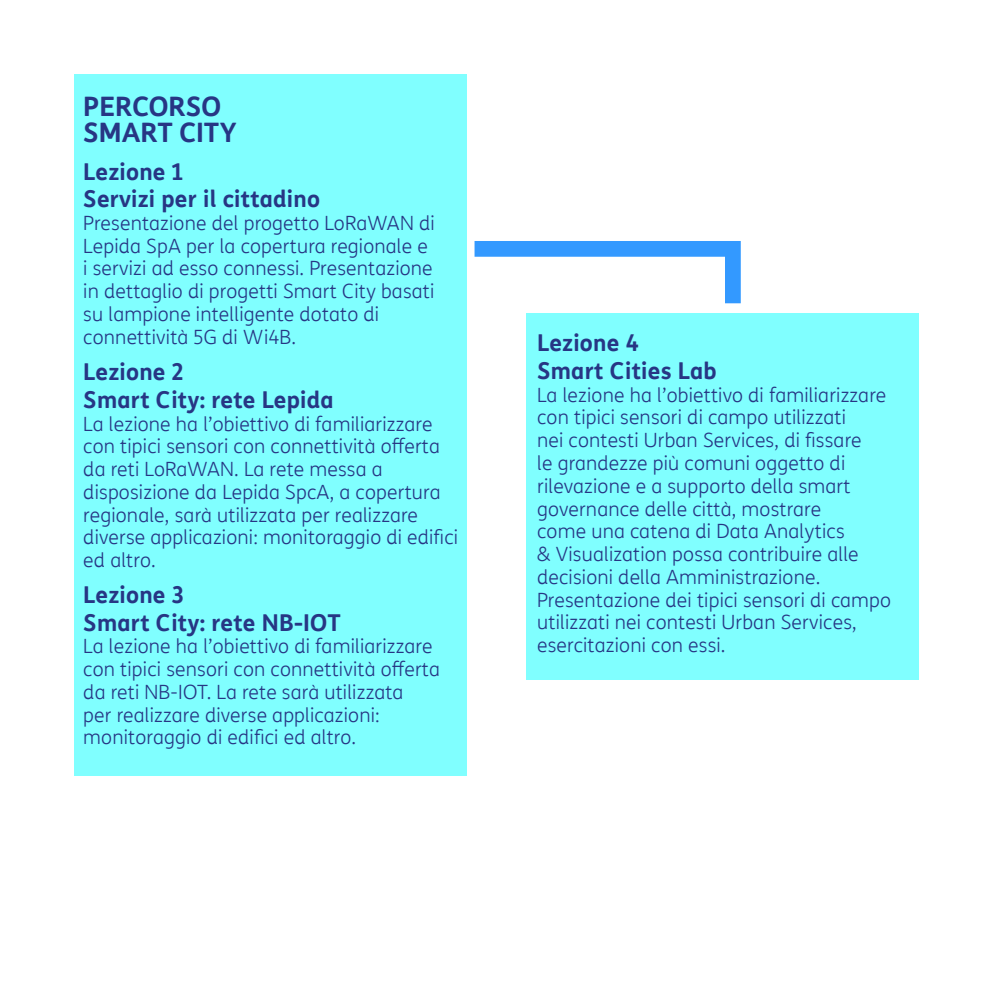
<style>
.page{position:relative;width:993px;height:993px;background:#fff}
.page>*{position:absolute;margin:0;border:0;box-sizing:border-box;transform-origin:0 0}
.t1{font:700 26.25px/26.2px "TIM Sans";color:#273684}
.t2{font:700 22.75px/28px "TIM Sans";letter-spacing:.01em;color:#273684}
.t3{font:300 19.25px/22.8px "TIM Sans";letter-spacing:.01em;color:#273684}
</style>
<div class="page">
<hr style="left:992px;top:0;width:1px;height:992px;background:#0164f2">
<div style="left:526px;top:313px;width:392px;height:366px;background:#80ffff"></div>
<svg style="left:466px;top:233px;width:275px;height:86px"></svg>
<div style="left:74px;top:74px;width:392px;height:701px;background:#80ffff"></div>
<h1 class="t1" style="left:83px;top:92px;width:155px">PERCORSO<br>SMART CITY</h1>
<p class="t2" style="left:83px;top:157px;width:238px;line-height:27.3px">Lezione 1<br>Servizi per il cittadino</p>
<p class="t3" style="left:83px;top:211px;width:353px">Presentazione del progetto LoRaWAN di Lepida SpA per la copertura regionale e i servizi ad esso connessi. Presentazione in dettaglio di progetti Smart City basati su lampione intelligente dotato di connettività 5G di Wi4B.</p>
<p class="t2" style="left:83px;top:356px;width:252px">Lezione 2<br>Smart City: rete Lepida</p>
<p class="t3" style="left:83px;top:412px;width:376px">La lezione ha l’obiettivo di familiarizzare con tipici sensori con connettività offerta da reti LoRaWAN. La rete messa a disposizione da Lepida SpcA, a copertura regionale, sarà utilizzata per realizzare diverse applicazioni: monitoraggio di edifici ed altro.</p>
<p class="t2" style="left:83px;top:580px;width:259px;line-height:27.3px">Lezione 3<br>Smart City: rete NB-IOT</p>
<p class="t3" style="left:83px;top:634px;width:358px">La lezione ha l’obiettivo di familiarizzare con tipici sensori con connettività offerta da reti NB-IOT. La rete sarà utilizzata<br>per realizzare diverse applicazioni: monitoraggio di edifici ed altro.</p>
<p class="t2" style="left:537px;top:327px;width:181px">Lezione 4<br>Smart Cities Lab</p>
<p class="t3" style="left:537px;top:383px;width:355px">La lezione ha l’obiettivo di familiarizzare con tipici sensori di campo utilizzati<br>nei contesti Urban Services, di fissare<br>le grandezze più comuni oggetto di rilevazione e a supporto della smart governance delle città, mostrare<br>come una catena di Data Analytics<br>&amp; Visualization possa contribuire alle decisioni della Amministrazione.<br>Presentazione dei tipici sensori di campo utilizzati nei contesti Urban Services, esercitazioni con essi.</p>
</div>
